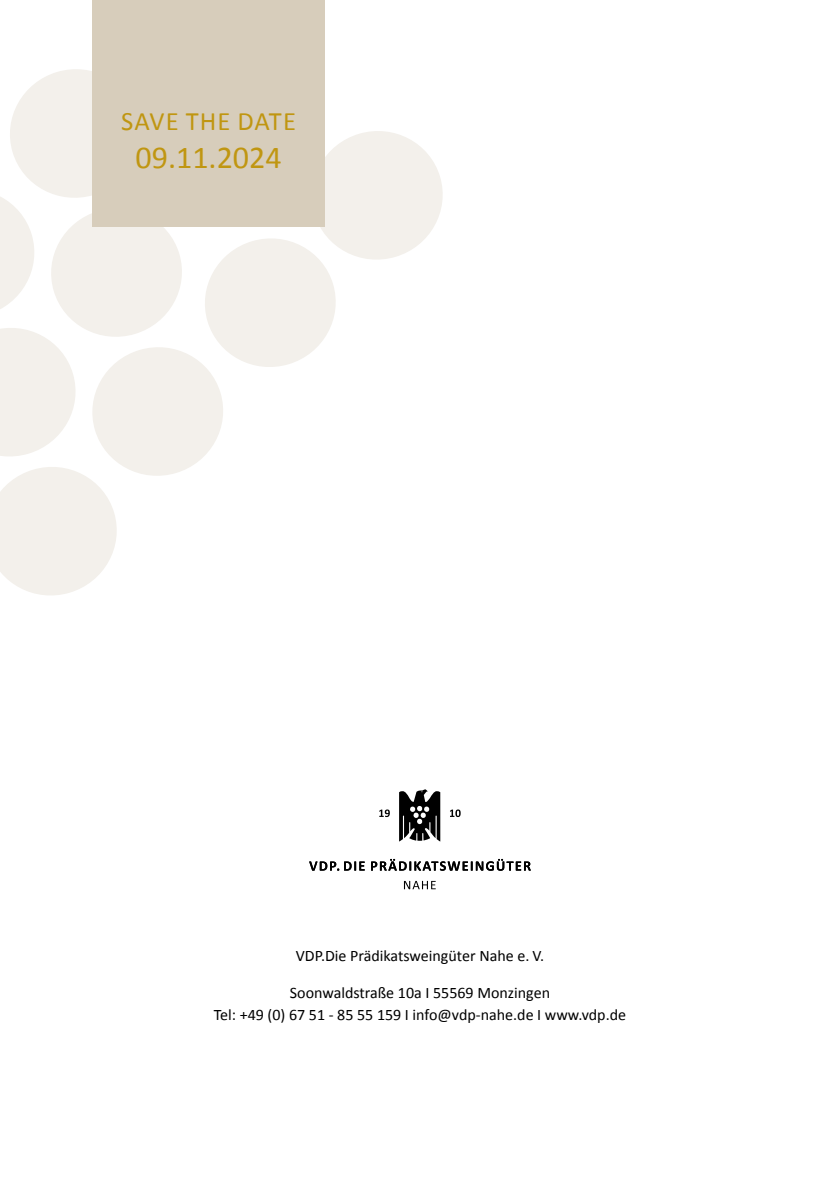
<style>
.page{position:relative;width:840px;height:1191px;background:#fff}
.page>*{position:absolute;margin:0;border:0;box-sizing:border-box;transform-origin:0 0}
.t1{font:32px "Calibri";color:#c09611}
.t2{font:26.6px "Calibri";letter-spacing:.035em;color:#c09611}
.t3{font:16px/22px "Calibri";color:#000;text-align:center}
</style>
<div class="page">
<svg style="left:0;top:62px;width:443px;height:533px"></svg>
<svg style="left:379px;top:809px;width:10px;height:8px"></svg>
<svg style="left:450px;top:809px;width:10px;height:8px"></svg>
<svg style="left:399px;top:789px;width:41px;height:52px"></svg>
<svg style="left:309px;top:861px;width:55px;height:9px"></svg>
<svg style="left:371px;top:859px;width:159px;height:11px"></svg>
<svg style="left:403px;top:881px;width:32px;height:8px"></svg>
<div style="left:92px;top:0;width:232px;height:227px;background:#d7cdbb"></div>
<h2 class="t2" style="left:121px;top:103px;width:176px">SAVE THE DATE</h2>
<h1 class="t1" style="left:135px;top:135px;width:147px">09.11.2024</h1>
<p class="t3" style="left:296px;top:944px;width:249px">VDP.Die Prädikatsweingüter Nahe e. V.</p>
<p class="t3" style="left:214px;top:981px;width:413px">Soonwaldstraße 10a I 55569 Monzingen<br>Tel: +49 (0) 67 51 - 85 55 159 I info@vdp-nahe.de I www.vdp.de</p>
</div>
